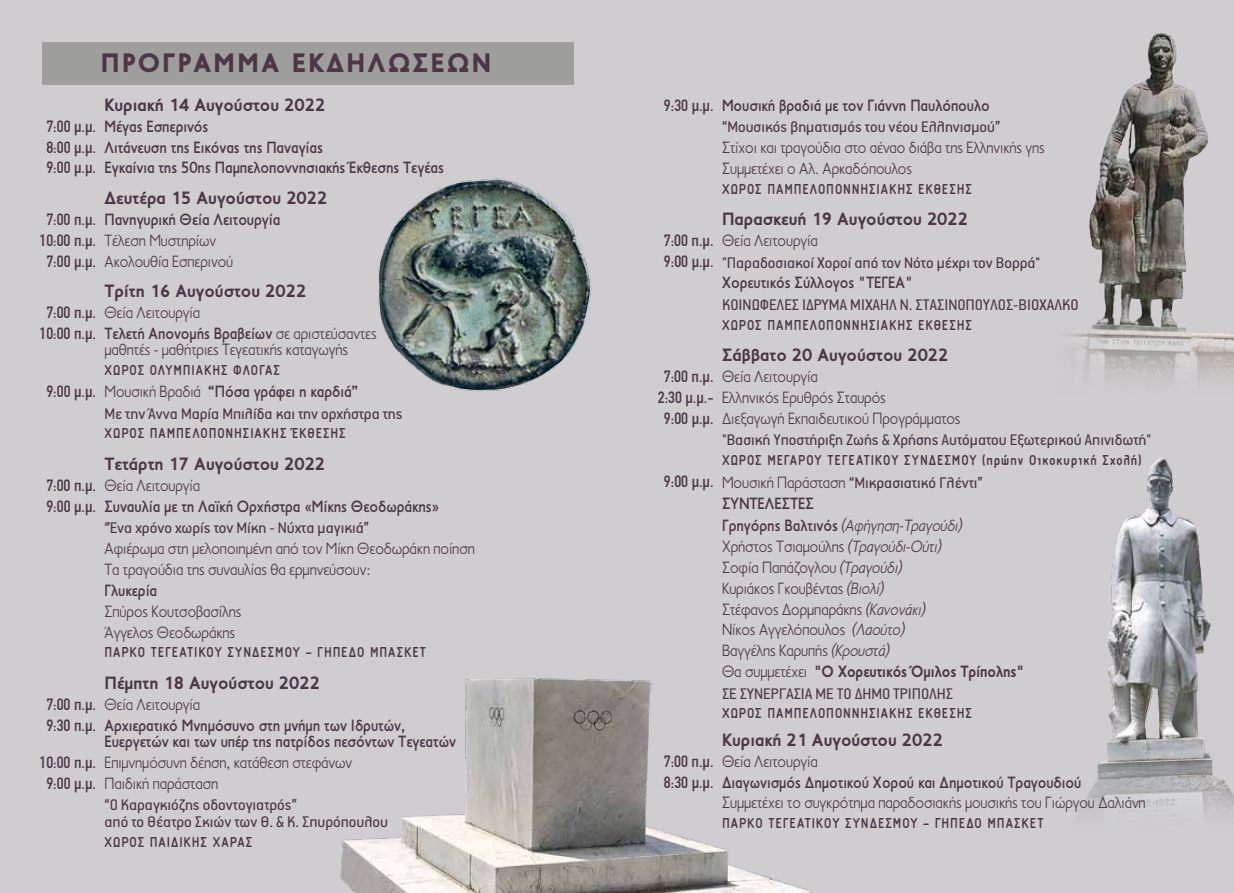
<style>
.page{position:relative;width:1234px;height:893px;background:#fff}
.page>*{position:absolute;margin:0;border:0;box-sizing:border-box;transform-origin:0 0}
.t1{font:900 27px "PF Transport";letter-spacing:.09em;color:#4d3747}
.t2{font:700 18px "PF Transport";color:#4d3747}
.t3{font:17.25px/16.5px "PF Premier Text";color:#4d3747}
.t4{font:300 16.5px/20.9px "PF Transport";letter-spacing:-.005em;color:#4d3747;scale:.9 1}
.t5{font:500 16.5px/20.9px "PF Transport";letter-spacing:-.005em;color:#4d3747;scale:.9 1}
.t6{font:700 15px "PF Isotext";letter-spacing:.07em;color:#4d3747;scale:.9 1}
.s1{font-family:"PF Din Text";font-stretch:condensed}
.s2{font-family:"PF Din Text";font-weight:500;font-stretch:condensed}
.s3{font-weight:500}
.s4{font-weight:300}
.s5{font-family:"PF Din Text";font-weight:500;font-stretch:condensed;font-size:16.5px}
.s6{font-family:"PF Transport";font-weight:300;font-size:16.5px}
.s7{font-weight:300;font-style:italic}
.s8{font-style:italic}
.s9{font-weight:700}
</style>
<div class="page">
<div style="left:0;top:0;width:1233px;height:893px;background:#cfcdd0"></div>
<img style="left:340px;top:678px;width:474px;height:215px">
<img style="left:1089px;top:32px;width:144px;height:348px">
<img style="left:1081px;top:457px;width:152px;height:357px">
<div style="left:43px;top:42px;width:531px;height:43px;background:#9e9e9c"></div>
<img style="left:378px;top:178px;width:214px;height:214px">
<div style="left:989px;top:314px;width:118px;height:135px;background:#cfcdd0"></div>
<h1 class="t1" style="left:101px;top:47px;width:391px">ΠΡΌΓΡΑΜΜΑ EΚΔΗΛΏΣΕΩΝ</h1>
<p class="t2" style="left:104px;top:94px;width:222px">Κυριακή 14 Αυγούστου 2022</p>
<p class="t5" style="left:46px;top:116px;width:443px"><span class="s1">7:00 μ.μ.</span> Μέγας Εσπερινός<br><span class="s1">8:00 μ.μ.</span> Λιτάνευση της Εικόνας της Παναγίας<br><span class="s1">9:00 μ.μ.</span> Εγκαίνια της 50ης Παμπελοποννησιακής Έκθεσης Τεγέας</p>
<p class="t2" style="left:104px;top:187px;width:224px">Δευτέρα 15 Αυγούστου 2022</p>
<p class="t5" style="left:46px;top:209px;width:261px"><span class="s1">7:00 π.μ.</span> Πανηγυρική Θεία Λειτουργία</p>
<p class="t4" style="left:39px;top:230px;width:198px"><span class="s2">10:00 π.μ.</span> Τέλεση Μυστηρίων</p>
<p class="t4" style="left:46px;top:251px;width:209px"><span class="s2">7:00 μ.μ.</span> Ακολουθία Εσπερινού</p>
<p class="t2" style="left:104px;top:281px;width:203px">Τρίτη 16 Αυγούστου 2022</p>
<p class="t4" style="left:39px;top:302px;width:376px;text-indent:7px"><span class="s2">7:00 π.μ.</span> Θεία Λειτουργία<br><span class="s2">10:00 π.μ.</span> <span class="s3">Τελετή Απονομής Βραβείων</span> σε αριστεύσαντες</p>
<p class="t4" style="left:104px;top:339px;width:272px">μαθητές - μαθήτριες Τεγεατικής καταγωγής</p>
<p class="t6" style="left:104px;top:362px;width:196px">ΧΩΡΟΣ ΟΛΥΜΠΙΑΚΗΣ ΦΛΟΓΑΣ</p>
<p class="t5" style="left:46px;top:381px;width:348px"><span class="s1">9:00 μ.μ.</span> <span class="s4">Μουσική Βραδιά</span> “Πόσα γράφει η καρδιά”</p>
<p class="t3" style="left:104px;top:405px;width:299px">Με την Άννα Μαρία Μπιλίδα και την ορχήστρα της</p>
<p class="t6" style="left:104px;top:426px;width:269px">ΧΩΡΟΣ ΠΑΜΠΕΛΟΠΟΝΗΣΙΑΚΗΣ ΈΚΘΕΣΗΣ</p>
<p class="t2" style="left:104px;top:453px;width:222px">Τετάρτη 17 Αυγούστου 2022</p>
<p class="t5" style="left:46px;top:475px;width:438px"><span class="s1">7:00 π.μ.</span> <span class="s4">Θεία Λειτουργία<br></span><span class="s1">9:00 μ.μ.</span> Συναυλία με τη Λαϊκή Ορχήστρα «Μίκης Θεοδωράκης»</p>
<p class="t3" style="left:104px;top:520px;width:266px">“Ένα χρόνο χωρίς τον Μίκη - Νύχτα μαγικιά”</p>
<p class="t4" style="left:104px;top:538px;width:413px">Αφιέρωμα στη μελοποιημένη από τον Μίκη Θεοδωράκη ποίηση<br>Τα τραγούδια της συναυλίας θα ερμηνεύσουν:</p>
<p class="t5" style="left:104px;top:580px;width:60px">Γλυκερία</p>
<p class="t4" style="left:104px;top:601px;width:154px">Σπύρος Κουτσοβασίλης<br>Άγγελος Θεοδωράκης</p>
<p class="t6" style="left:104px;top:645px;width:359px">ΠΑΡΚΟ ΤΕΓΕΑΤΙΚΟΥ ΣΥΝΔΕΣΜΟΥ - ΓΗΠΕΔΟ ΜΠΑΣΚΕΤ</p>
<p class="t2" style="left:104px;top:672px;width:217px">Πέμπτη 18 Αυγούστου 2022</p>
<p class="t5" style="left:46px;top:694px;width:400px"><span class="s1">7:00 π.μ.</span> <span class="s4">Θεία Λειτουργία<br></span><span class="s1">9:30 π.μ.</span> Αρχιερατικό Μνημόσυνο στη μνήμη των Ιδρυτών,</p>
<p class="t5" style="left:104px;top:731px;width:392px">Ευεργετών και των υπέρ της πατρίδος πεσόντων Τεγεατών</p>
<p class="t4" style="left:39px;top:752px;width:349px"><span class="s2">10:00 π.μ.</span> Επιμνημόσυνη δέηση, κατάθεση στεφάνων</p>
<p class="t4" style="left:46px;top:773px;width:192px"><span class="s2">9:00 μ.μ.</span> Παιδική παράσταση</p>
<p class="t3" style="left:104px;top:797px;width:285px">“Ο Καραγκιόζης οδοντογιατρός”<br>από το Θέατρο Σκιών των Θ. &amp; Κ. Σπυρόπουλου</p>
<p class="t6" style="left:104px;top:834px;width:166px">ΧΩΡΟΣ ΠΑΙΔΙΚΗΣ ΧΑΡΑΣ</p>
<p class="t5" style="left:663px;top:95px;width:363px"><span class="s1">9:30 μ.μ.</span> Μουσική βραδιά με τον Γιάννη Παυλόπουλο</p>
<p class="t3" style="left:722px;top:119px;width:280px">“Μουσικός βηματισμός του νέου Ελληνισμού”</p>
<p class="t4" style="left:722px;top:137px;width:360px">Στίχοι και τραγούδια στο αέναο διάβα της Ελληνικής γης<br>Συμμετέχει ο Αλ. Αρκαδόπουλος</p>
<p class="t6" style="left:722px;top:181px;width:279px">ΧΩΡΟΣ ΠΑΜΠΕΛΟΠΟΝΝΗΣΙΑΚΗΣ ΕΚΘΕΣΗΣ</p>
<p class="t2" style="left:722px;top:209px;width:247px">Παρασκευή 19 Αυγούστου 2022</p>
<p class="t4" style="left:663px;top:230px;width:172px"><span class="s2">7:00 π.μ.</span> Θεία Λειτουργία</p>
<p class="t3" style="left:663px;top:254px;width:377px"><span class="s5">9:00 μ.μ.</span> "Παραδοσιακοί Χοροί από τον Νότο μέχρι τον Βορρά"</p>
<p class="t5" style="left:722px;top:272px;width:213px">Χορευτικός Σύλλογος "ΤΕΓΕΑ"</p>
<p class="t3" style="left:722px;top:296px;width:358px">ΚΟΙΝΩΦΕΛΕΣ ΙΔΡΥΜΑ ΜΙΧΑΗΛ Ν. ΣΤΑΣΙΝΟΠΟΥΛΟΣ-ΒΙΟΧΑΛΚΟ</p>
<p class="t6" style="left:722px;top:317px;width:279px">ΧΩΡΟΣ ΠΑΜΠΕΛΟΠΟΝΝΗΣΙΑΚΗΣ ΕΚΘΕΣΗΣ</p>
<p class="t2" style="left:722px;top:345px;width:228px">Σάββατο 20 Αυγούστου 2022</p>
<p class="t4" style="left:663px;top:366px;width:172px"><span class="s2">7:00 π.μ.</span> Θεία Λειτουργία</p>
<p class="t4" style="left:657px;top:387px;width:255px"><span class="s2">2:30 μ.μ.-</span> Ελληνικός Ερυθρός Σταυρός</p>
<p class="t4" style="left:663px;top:408px;width:331px"><span class="s2">9:00 μ.μ.</span> Διεξαγωγή Εκπαιδευτικού Προγράμματος</p>
<p class="t3" style="left:722px;top:432px;width:430px">"Βασική Υποστήριξη Ζωής &amp; Χρήσης Αυτόματου Εξωτερικού Απινιδωτή"</p>
<p class="t6" style="left:722px;top:452px;width:467px">ΧΩΡΟΣ ΜΕΓΑΡΟΥ ΤΕΓΕΑΤΙΚΟΥ ΣΥΝΔΕΣΜΟΥ (πρώην Οικοκυρική Σχολή)</p>
<p class="t3" style="left:663px;top:474px;width:320px"><span class="s5">9:00 μ.μ.</span> <span class="s6">Μουσική Παράσταση</span> “Μικρασιατικό Γλέντι”</p>
<p class="t5" style="left:722px;top:492px;width:268px;line-height:22.5px">ΣΥΝΤΕΛΕΣΤΈΣ<br>Γρηγόρης Βαλτινός <span class="s7">(Αφήγηση-Τραγούδι)</span></p>
<p class="t4" style="left:722px;top:536px;width:337px">Χρήστος Τσιαμούλης <span class="s8">(Τραγούδι-Oύτι)<br></span>Σοφία Παπάζογλου <span class="s8">(Τραγούδι)<br></span>Κυριάκος Γκουβέντας <span class="s8">(Βιολί)<br></span>Στέφανος Δορμπαράκης <span class="s8">(Kανονάκι)<br></span>Νίκος Αγγελόπουλος <span class="s8">(Λαούτο)<br></span>Βαγγέλης Καρυπής <span class="s8">(Κρουστά)<br></span>Θα συμμετέχει <span class="s9">"Ο Χορευτικός Όμιλος Τρίπολης"</span></p>
<p class="t3" style="left:722px;top:685px;width:232px">ΣΕ ΣΥΝΕΡΓΑΣΙΑ ΜΕ ΤΟ ΔΗΜΟ ΤΡΙΠΟΛΗΣ</p>
<p class="t6" style="left:722px;top:706px;width:279px">ΧΩΡΟΣ ΠΑΜΠΕΛΟΠΟΝΝΗΣΙΑΚΗΣ ΕΚΘΕΣΗΣ</p>
<p class="t2" style="left:722px;top:729px;width:222px">Κυριακή 21 Αυγούστου 2022</p>
<p class="t4" style="left:663px;top:751px;width:172px"><span class="s2">7:00 π.μ.</span> Θεία Λειτουργία</p>
<p class="t5" style="left:663px;top:771px;width:465px"><span class="s1">8:30 μ.μ.</span> Διαγωνισμός Δημοτικού Χορού και Δημοτικού Τραγουδιού</p>
<p class="t4" style="left:722px;top:793px;width:472px">Συμμετέχει το συγκρότημα παραδοσιακής μουσικής του Γιώργου Δαλιάνη</p>
<p class="t6" style="left:722px;top:815px;width:359px">ΠΑΡΚΟ ΤΕΓΕΑΤΙΚΟΥ ΣΥΝΔΕΣΜΟΥ - ΓΗΠΕΔΟ ΜΠΑΣΚΕΤ</p>
</div>
